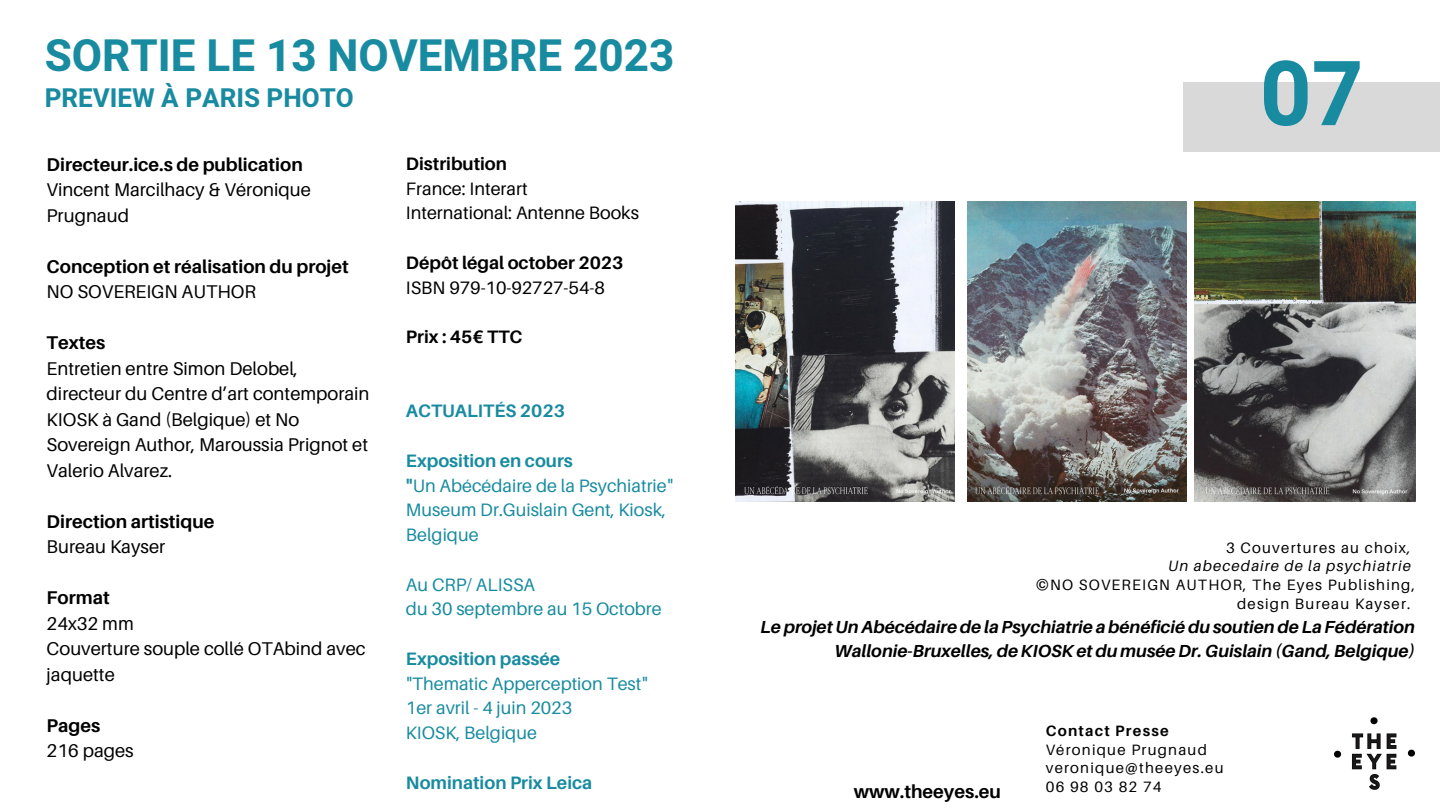
<style>
.page{position:relative;width:1440px;height:810px;background:#fff}
.page>*{position:absolute;margin:0;border:0;box-sizing:border-box;transform-origin:0 0}
.t1{font:700 90px "Heebo";color:#188ba0}
.t2{font:700 44px "Heebo";color:#188ba0}
.t3{font:700 26px "Heebo";color:#188ba0}
.t4{font:18.5px/25.5px "Aileron";color:#000}
.t5{font:700 18.5px "Aileron";color:#000}
.t6{font:18px/24.8px "Aileron";color:#188ba0}
.t7{font:700 18px "Aileron";color:#188ba0}
.t8{font:18px "Aileron";color:#000}
.t9{font:700 18px "Aileron";color:#000}
.t10{font:italic 700 17.5px/24px "Aileron";color:#000;text-align:right}
.t11{font:15px/18.8px "Aileron";letter-spacing:.08em;color:#000;text-align:right}
.t12{font:italic 15px "Aileron";letter-spacing:.08em;color:#000}
.t13{font:700 15px "Aileron";letter-spacing:.08em;color:#000}
.s1{font-weight:700}
.s2{font-style:italic}
</style>
<div class="page">
<div style="left:1183px;top:82px;width:257px;height:69px;background:#d9d9d9"></div>
<img style="left:1335px;top:717px;width:80px;height:73px">
<img style="left:736px;top:202px;width:219px;height:299px">
<img style="left:968px;top:202px;width:219px;height:299px">
<img style="left:1195px;top:202px;width:220px;height:299px">
<p class="t2" style="left:45px;top:25px;width:631px">SORTIE LE 13 NOVEMBRE 2023</p>
<p class="t3" style="left:45px;top:79px;width:311px">PREVIEW À PARIS PHOTO</p>
<p class="t5" style="left:47px;top:153px;width:258px">Directeur.ice.s de publication</p>
<p class="t4" style="left:47px;top:177px;width:266px">Vincent Marcilhacy &amp; Véronique<br>Prugnaud</p>
<p class="t5" style="left:47px;top:255px;width:304px">Conception et réalisation du projet</p>
<p class="t4" style="left:47px;top:279px;width:211px">NO SOVEREIGN AUTHOR</p>
<p class="t5" style="left:47px;top:331px;width:60px">Textes</p>
<p class="t4" style="left:47px;top:355px;width:324px">Entretien entre Simon Delobel, directeur du Centre d’art contemporain<br>KIOSK à Gand (Belgique) et No<br>Sovereign Author, Maroussia Prignot et<br>Valerio Alvarez.</p>
<p class="t5" style="left:47px;top:510px;width:169px">Direction artistique</p>
<p class="t4" style="left:47px;top:534px;width:120px">Bureau Kayser</p>
<p class="t5" style="left:47px;top:586px;width:65px">Format</p>
<p class="t4" style="left:47px;top:610px;width:89px">24x32 mm</p>
<p class="t4" style="left:47px;top:636px;width:321px">Couverture souple collé OTAbind avec jaquette</p>
<p class="t5" style="left:47px;top:714px;width:55px">Pages</p>
<p class="t4" style="left:47px;top:738px;width:89px">216 pages</p>
<p class="t9" style="left:406px;top:152px;width:103px">Distribution</p>
<p class="t8" style="left:406px;top:177px;width:123px">France: Interart</p>
<p class="t8" style="left:406px;top:202px;width:234px">International: Antenne Books</p>
<p class="t9" style="left:406px;top:251px;width:219px">Dépôt légal october 2023</p>
<p class="t8" style="left:406px;top:276px;width:200px">ISBN 979-10-92727-54-8</p>
<p class="t9" style="left:406px;top:326px;width:118px">Prix : 45€ TTC</p>
<p class="t7" style="left:406px;top:400px;width:160px">ACTUALITÉS 2023</p>
<p class="t7" style="left:406px;top:449px;width:168px">Exposition en cours</p>
<p class="t6" style="left:406px;top:473px;width:268px"><span class="s1">"</span>Un Abécédaire de la Psychiatrie"</p>
<p class="t6" style="left:406px;top:497px;width:262px">Museum Dr.Guislain Gent, Kiosk,<br>Belgique</p>
<p class="t6" style="left:406px;top:572px;width:131px">Au CRP/ ALISSA</p>
<p class="t6" style="left:406px;top:596px;width:257px">du 30 septembre au 15 Octobre</p>
<p class="t7" style="left:406px;top:647px;width:156px">Exposition passée</p>
<p class="t6" style="left:406px;top:671px;width:243px">"Thematic Apperception Test"</p>
<p class="t6" style="left:406px;top:695px;width:168px">1er avril - 4 juin 2023</p>
<p class="t6" style="left:406px;top:720px;width:132px">KIOSK, Belgique</p>
<p class="t7" style="left:406px;top:771px;width:188px">Nomination Prix Leica</p>
<p class="t1" style="left:1260px;top:31px;width:105px">07</p>
<p class="t11" style="left:1226px;top:538px;width:186px">3 Couvertures au choix<span class="s2">,</span></p>
<p class="t12" style="left:1168px;top:557px;width:244px">Un abecedaire de la psychiatrie</p>
<p class="t11" style="left:1036px;top:575px;width:380px">©NO SOVEREIGN AUTHOR, The Eyes Publishing, design Bureau Kayser.</p>
<p class="t10" style="left:760px;top:615px;width:656px">Le projet Un Abécédaire de la Psychiatrie a bénéficié du soutien de La Fédération<br>Wallonie-Bruxelles, de KIOSK et du musée Dr. Guislain (Gand, Belgique)</p>
<p class="t5" style="left:854px;top:780px;width:149px">www.theeyes.eu</p>
<p class="t13" style="left:1046px;top:721px;width:124px">Contact Presse</p>
<p class="t11" style="left:1046px;top:740px;width:163px">Véronique Prugnaud</p>
<p class="t11" style="left:1046px;top:758px;width:179px">veronique@theeyes.eu</p>
<p class="t11" style="left:1046px;top:777px;width:117px">06 98 03 82 74</p>
</div>
